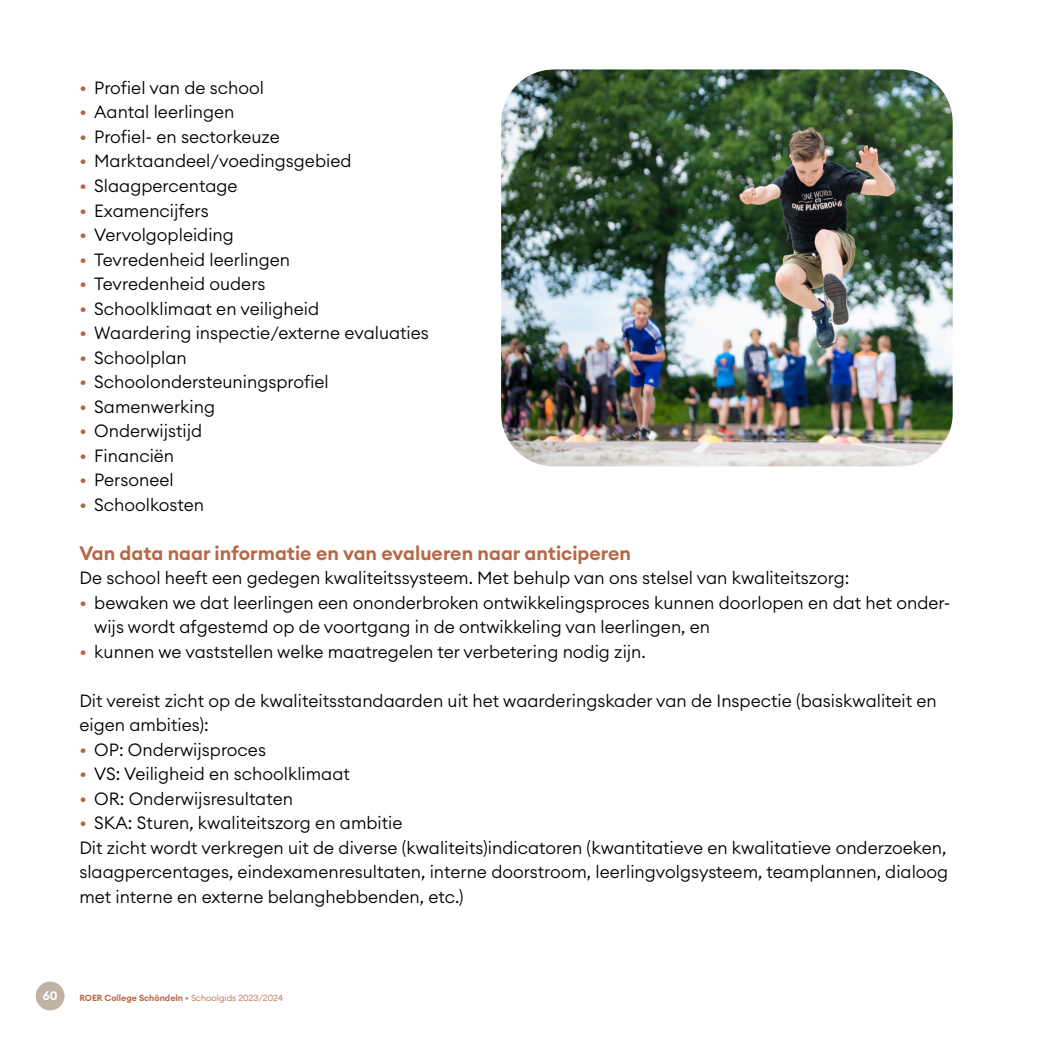
<style>
.page{position:relative;width:1042px;height:1042px;background:#fff}
.page>*{position:absolute;margin:0;border:0;box-sizing:border-box;transform-origin:0 0}
.t1{font:600 19.25px "Euclid Circular A";color:#b66745}
.t2{font:300 17.5px/24.5px "Euclid Circular A";color:#000}
.t3{font:600 12.25px "Euclid Circular A";color:#fff}
.t4{font:600 8.75px "Euclid Circular A";color:#b66745}
.s1{color:#b66745}
.s2{font-weight:300}
</style>
<div class="page">
<div style="left:36px;top:981px;width:28px;height:29px;background:#c0b1a5;border-radius:50%"></div>
<img style="left:501px;top:69px;width:451px;height:397px">
<p class="t2" style="left:79px;top:75px;width:186px"><span class="s1">•</span> Profiel van de school</p>
<p class="t2" style="left:79px;top:100px;width:157px"><span class="s1">•</span> Aantal leerlingen</p>
<p class="t2" style="left:79px;top:124px;width:202px"><span class="s1">•</span> Profiel- en sectorkeuze</p>
<p class="t2" style="left:79px;top:149px;width:274px"><span class="s1">•</span> Marktaandeel/voedingsgebied</p>
<p class="t2" style="left:79px;top:173px;width:160px"><span class="s1">•</span> Slaagpercentage</p>
<p class="t2" style="left:79px;top:198px;width:131px"><span class="s1">•</span> Examencijfers</p>
<p class="t2" style="left:79px;top:222px;width:156px"><span class="s1">•</span> Vervolgopleiding</p>
<p class="t2" style="left:79px;top:247px;width:212px"><span class="s1">•</span> Tevredenheid leerlingen</p>
<p class="t2" style="left:79px;top:271px;width:188px"><span class="s1">•</span> Tevredenheid ouders</p>
<p class="t2" style="left:79px;top:296px;width:241px"><span class="s1">•</span> Schoolklimaat en veiligheid</p>
<p class="t2" style="left:79px;top:320px;width:351px"><span class="s1">•</span> Waardering inspectie/externe evaluaties</p>
<p class="t2" style="left:79px;top:345px;width:109px"><span class="s1">•</span> Schoolplan</p>
<p class="t2" style="left:79px;top:369px;width:251px"><span class="s1">•</span> Schoolondersteuningsprofiel</p>
<p class="t2" style="left:79px;top:394px;width:137px"><span class="s1">•</span> Samenwerking</p>
<p class="t2" style="left:79px;top:418px;width:124px"><span class="s1">•</span> Onderwijstijd</p>
<p class="t2" style="left:79px;top:443px;width:96px"><span class="s1">•</span> Financiën</p>
<p class="t2" style="left:79px;top:467px;width:96px"><span class="s1">•</span> Personeel</p>
<p class="t2" style="left:79px;top:492px;width:126px"><span class="s1">•</span> Schoolkosten</p>
<p class="t1" style="left:79px;top:540px;width:553px">Van data naar informatie en van evalueren naar anticiperen</p>
<p class="t2" style="left:79px;top:565px;width:771px">De school heeft een gedegen kwaliteitssysteem. Met behulp van ons stelsel van kwaliteitszorg:</p>
<p class="t2" style="left:94px;top:590px;width:858px;text-indent:-15px"><span class="s1">•</span> bewaken we dat leerlingen een ononderbroken ontwikkelingsproces kunnen doorlopen en dat het onder&shy;wijs wordt afgestemd op de voortgang in de ontwikkeling van leerlingen, en</p>
<p class="t2" style="left:79px;top:639px;width:568px"><span class="s1">•</span> kunnen we vaststellen welke maatregelen ter verbetering nodig zijn.</p>
<p class="t2" style="left:79px;top:688px;width:859px">Dit vereist zicht op de kwaliteitsstandaarden uit het waarderingskader van de Inspectie (basiskwaliteit en eigen ambities):</p>
<p class="t2" style="left:79px;top:737px;width:188px"><span class="s1">•</span> OP: Onderwijsproces</p>
<p class="t2" style="left:79px;top:761px;width:272px"><span class="s1">•</span> VS: Veiligheid en schoolklimaat</p>
<p class="t2" style="left:79px;top:786px;width:215px"><span class="s1">•</span> OR: Onderwijsresultaten</p>
<p class="t2" style="left:79px;top:810px;width:870px"><span class="s1">•</span> SKA: Sturen, kwaliteitszorg en ambitie<br>Dit zicht wordt verkregen uit de diverse (kwaliteits)indicatoren (kwantitatieve en kwalitatieve onderzoeken, slaagpercentages, eindexamenresultaten, interne doorstroom, leerlingvolgsysteem, teamplannen, dialoog met interne en externe belanghebbenden, etc.)</p>
<p class="t3" style="left:43px;top:988px;width:16px">60</p>
<p class="t4" style="left:79px;top:992px;width:205px">ROER College Schöndeln <span class="s2">• Schoolgids 2023/2024</span></p>
</div>
